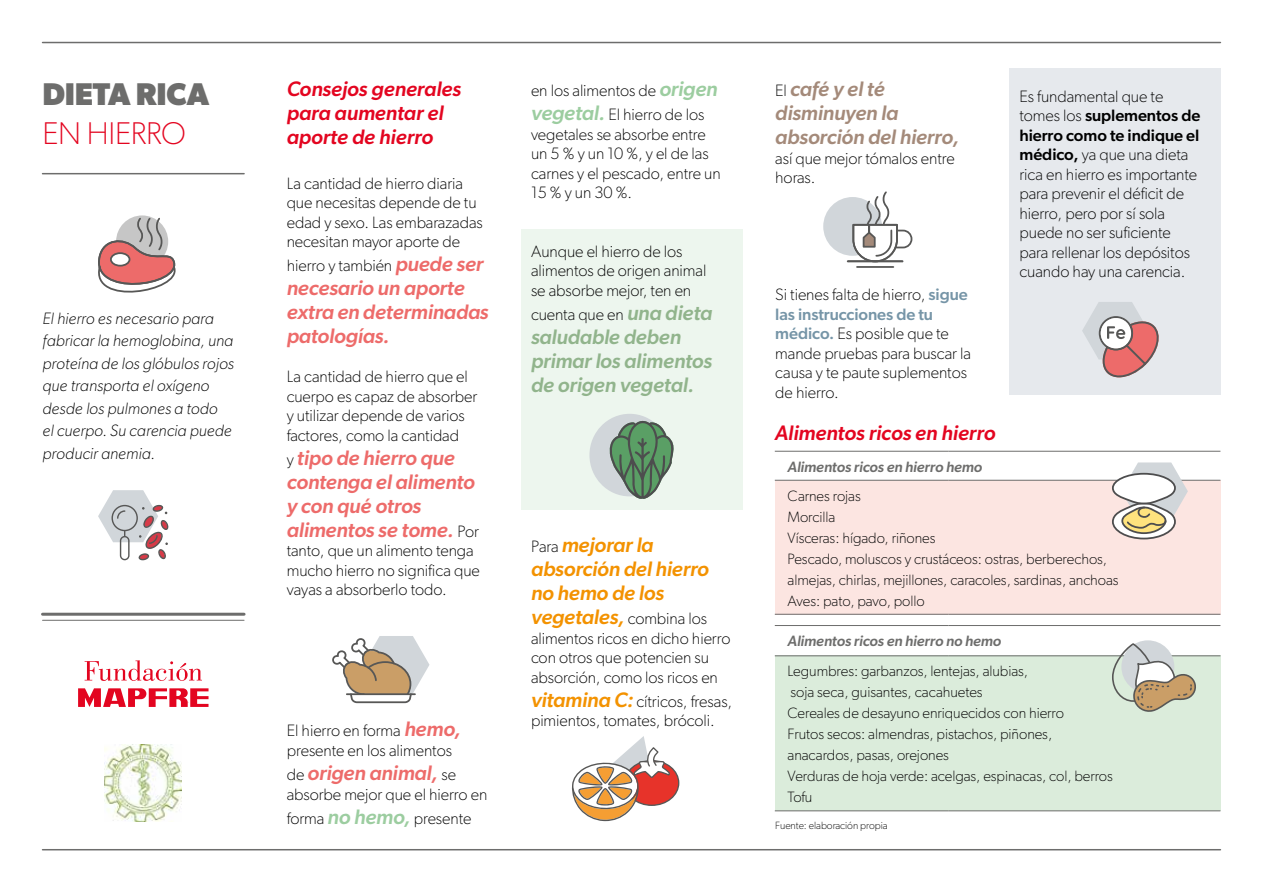
<style>
.page{position:relative;width:1263px;height:893px;background:#fff}
.page>*{position:absolute;margin:0;border:0;box-sizing:border-box;transform-origin:0 0}
.t1{font:700 31.5px "Gibson";letter-spacing:-.01em;color:#6d6d6c}
.t2{font:100 31.5px "Gibson";letter-spacing:-.01em;color:#e30520}
.t3{font:italic 500 21px/24px "Gibson";letter-spacing:-.005em;color:#ed6b6a}
.t4{font:italic 500 21px/24px "Gibson";color:#e30520}
.t5{font:italic 500 21px/24px "Gibson";letter-spacing:-.005em;color:#f39200}
.t6{font:italic 500 21px/24px "Gibson";letter-spacing:-.005em;color:#91b48c}
.t7{font:italic 500 21px/24px "Gibson";letter-spacing:-.005em;color:#a48a7a}
.t8{font:100 16.5px/19.5px "Gibson";letter-spacing:-.005em;color:#000}
.t9{font:italic 100 16.5px/22.5px "Gibson";color:#000}
.t10{font:100 15px/21px "Gibson";letter-spacing:-.005em;color:#000}
.t11{font:italic 500 15px "Gibson";letter-spacing:-.005em;color:#6d6d6c}
.t12{font:100 10.5px "Gibson";letter-spacing:-.005em;color:#000}
.s1{font-weight:500;font-style:italic;font-size:21px;color:#ed6b6a}
.s2{font-weight:100;font-style:normal;font-size:16.5px;color:#000}
.s3{font-weight:500;font-style:italic;font-size:21px;color:#9ccda0}
.s4{font-weight:500;font-style:italic;font-size:21px;color:#91b48c}
.s5{font-weight:500;font-style:italic;font-size:21px;color:#f39200}
.s6{font-weight:500;color:#7695a7}
.s7{font-weight:500}
</style>
<div class="page">
<hr style="left:43px;top:42px;width:1177px;height:1px;background:#6d6d6c">
<hr style="left:43px;top:849px;width:1177px;height:1px;background:#6d6d6c">
<div style="left:521px;top:230px;width:221px;height:280px;background:#edf6ee"></div>
<div style="left:1009px;top:68px;width:211px;height:326px;background:#e6e9ed"></div>
<hr style="left:43px;top:173px;width:201px;height:1px;background:#6d6d6c">
<hr style="left:43px;top:613px;width:201px;height:3px;background:#6d6d6c">
<hr style="left:43px;top:620px;width:201px;height:1px;background:#6d6d6c">
<img style="left:105px;top:744px;width:77px;height:78px">
<svg style="left:78px;top:688px;width:130px;height:19px"></svg>
<svg style="left:85px;top:660px;width:117px;height:21px"></svg>
<div style="left:775px;top:480px;width:445px;height:134px;background:#fce5e1"></div>
<div style="left:775px;top:656px;width:445px;height:155px;background:#dbecdb"></div>
<hr style="left:775px;top:451px;width:173px;height:1px;background:#6d6d6c">
<hr style="left:948px;top:451px;width:272px;height:1px;background:#6d6d6c">
<hr style="left:775px;top:614px;width:173px;height:1px;background:#6d6d6c">
<hr style="left:948px;top:614px;width:272px;height:1px;background:#6d6d6c">
<hr style="left:775px;top:480px;width:173px;height:1px;background:#6d6d6c">
<hr style="left:948px;top:480px;width:272px;height:1px;background:#6d6d6c">
<hr style="left:775px;top:625px;width:173px;height:1px;background:#6d6d6c">
<hr style="left:948px;top:625px;width:272px;height:1px;background:#6d6d6c">
<hr style="left:775px;top:656px;width:173px;height:1px;background:#6d6d6c">
<hr style="left:948px;top:656px;width:272px;height:1px;background:#6d6d6c">
<hr style="left:775px;top:811px;width:173px;height:1px;background:#6d6d6c">
<hr style="left:948px;top:811px;width:272px;height:1px;background:#6d6d6c">
<div style="left:823px;top:197px;width:59px;height:59px;background:#d1d6da;border-radius:50%"></div>
<hr style="left:848px;top:260px;width:55px;height:2px;background:#575756">
<svg style="left:851px;top:191px;width:62px;height:77px"></svg>
<svg style="left:1111px;top:462px;width:77px;height:78px"></svg>
<svg style="left:1082px;top:302px;width:77px;height:76px"></svg>
<svg style="left:625px;top:761px;width:54px;height:44px"></svg>
<svg style="left:571px;top:736px;width:103px;height:85px"></svg>
<svg style="left:1111px;top:642px;width:87px;height:70px"></svg>
<svg style="left:98px;top:216px;width:78px;height:77px"></svg>
<div style="left:111px;top:253px;width:19px;height:13px;background:#fff;border-radius:50%"></div>
<div style="left:110px;top:252px;width:20px;height:15px;border:2px solid #575756;border-radius:50%"></div>
<svg style="left:98px;top:490px;width:71px;height:70px"></svg>
<svg style="left:332px;top:636px;width:97px;height:68px"></svg>
<div style="left:589px;top:414px;width:81px;height:82px;background:#d1d6da;border-radius:50%"></div>
<svg style="left:609px;top:420px;width:65px;height:79px"></svg>
<h1 class="t1" style="left:43px;top:75px;width:168px">DIETA RICA</h1>
<h1 class="t2" style="left:43px;top:114px;width:145px">EN HIERRO</h1>
<p class="t9" style="left:43px;top:306px;width:193px">El hierro es necesario para fabricar la hemoglobina, una proteína de los glóbulos rojos que transporta el oxígeno desde los pulmones a todo<br>el cuerpo. Su carencia puede producir anemia.</p>
<p class="t4" style="left:287px;top:77px;width:176px">Consejos generales para aumentar el aporte de hierro</p>
<p class="t8" style="left:287px;top:173px;width:198px">La cantidad de hierro diaria que necesitas depende de tu edad y sexo. Las embarazadas necesitan mayor aporte de</p>
<p class="t8" style="left:287px;top:256px;width:198px">hierro y también <span class="s1">puede ser</span></p>
<p class="t3" style="left:287px;top:276px;width:203px">necesario un aporte extra en determinadas patologías.</p>
<p class="t8" style="left:287px;top:367px;width:192px">La cantidad de hierro que el cuerpo es capaz de absorber y utilizar depende de varios factores, como la cantidad</p>
<p class="t3" style="left:287px;top:445px;width:194px"><span class="s2">y</span> tipo de hierro que contenga el alimento y con qué otros alimentos se tome. <span class="s2">Por</span></p>
<p class="t8" style="left:287px;top:541px;width:195px">tanto, que un alimento tenga mucho hierro no significa que vayas a absorberlo todo.</p>
<p class="t8" style="left:287px;top:721px;width:176px">El hierro en forma <span class="s1">hemo, </span>presente en los alimentos</p>
<p class="t3" style="left:287px;top:760px;width:171px"><span class="s2">de</span> origen animal, <span class="s2">se</span></p>
<p class="t8" style="left:287px;top:782px;width:202px;line-height:24px">absorbe mejor que el hierro en forma <span class="s3">no hemo,</span> presente</p>
<p class="t8" style="left:531px;top:78px;width:188px;line-height:24px">en los alimentos de <span class="s3">origen vegetal.</span> El hierro de los</p>
<p class="t8" style="left:531px;top:124px;width:191px">vegetales se absorbe entre un 5 % y un 10 %, y el de las carnes y el pescado, entre un<br>15 % y un 30 %.</p>
<p class="t8" style="left:531px;top:241px;width:177px">Aunque el hierro de los alimentos de origen animal se absorbe mejor, ten en</p>
<p class="t8" style="left:531px;top:304px;width:183px">cuenta que en <span class="s4">una dieta</span></p>
<p class="t6" style="left:531px;top:324px;width:182px">saludable deben primar los alimentos de origen vegetal.</p>
<p class="t5" style="left:531px;top:533px;width:179px"><span class="s2">Para</span> mejorar la absorción del hierro no hemo de los vegetales, <span class="s2">combina los</span></p>
<p class="t8" style="left:531px;top:628px;width:201px">alimentos ricos en dicho hierro con otros que potencien su absorción, como los ricos en</p>
<p class="t8" style="left:531px;top:691px;width:203px"><span class="s5">vitamina C:</span> cítricos, fresas, pimientos, tomates, brócoli.</p>
<p class="t7" style="left:775px;top:77px;width:185px"><span class="s2">El</span> café y el té disminuyen la absorción del hierro,</p>
<p class="t8" style="left:775px;top:148px;width:181px">así que mejor tómalos entre horas.</p>
<p class="t8" style="left:775px;top:285px;width:197px">Si tienes falta de hierro, <span class="s6">sigue las instrucciones de tu médico.</span> Es posible que te mande pruebas para buscar la causa y te paute suplementos de hierro.</p>
<p class="t4" style="left:775px;top:420px;width:222px">Alimentos ricos en hierro</p>
<p class="t8" style="left:1019px;top:86px;width:182px">Es fundamental que te tomes los <span class="s7">suplementos de hierro como te indique el médico,</span> ya que una dieta rica en hierro es importante para prevenir el déficit de hierro, pero por sí sola puede no ser suficiente para rellenar los depósitos cuando hay una carencia.</p>
<p class="t11" style="left:787px;top:458px;width:196px">Alimentos ricos en hierro hemo</p>
<p class="t10" style="left:787px;top:485px;width:333px">Carnes rojas<br>Morcilla<br>Vísceras: hígado, riñones<br>Pescado, moluscos y crustáceos: ostras, berberechos, almejas, chirlas, mejillones, caracoles, sardinas, anchoas<br>Aves: pato, pavo, pollo</p>
<p class="t11" style="left:787px;top:632px;width:215px">Alimentos ricos en hierro no hemo</p>
<p class="t10" style="left:787px;top:660px;width:327px">Legumbres: garbanzos, lentejas, alubias,<br>soja seca, guisantes, cacahuetes<br>Cereales de desayuno enriquecidos con hierro<br>Frutos secos: almendras, pistachos, piñones, anacardos, pasas, orejones<br>Verduras de hoja verde: acelgas, espinacas, col, berros Tofu</p>
<p class="t12" style="left:775px;top:819px;width:114px">Fuente: elaboración propia</p>
</div>
